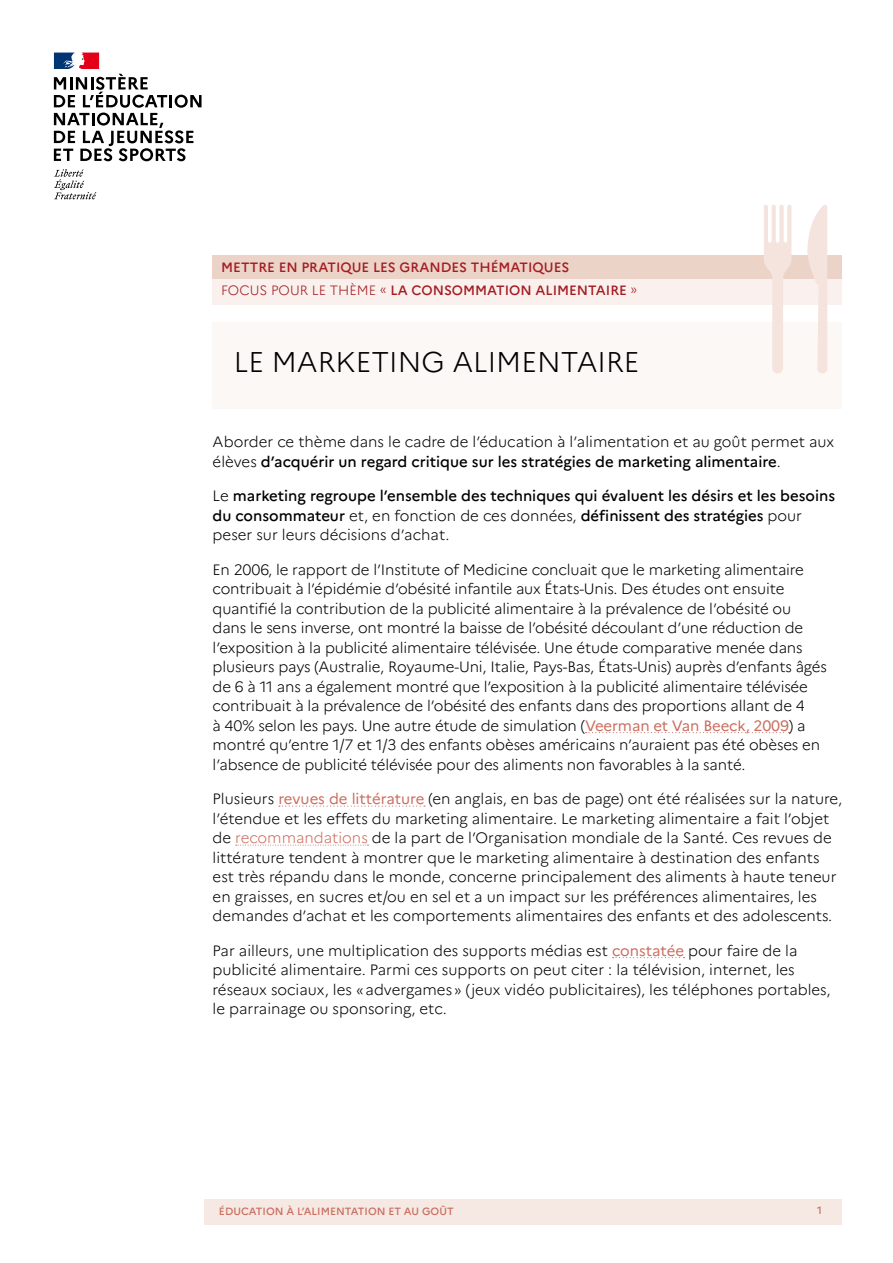
<style>
.page{position:relative;width:893px;height:1263px;background:#fff}
.page>*{position:absolute;margin:0;border:0;box-sizing:border-box;transform-origin:0 0}
.Titre_fiche{font:300 28.5px "Marianne";color:#000}
.t1{font:300 15px/19.5px "Marianne";letter-spacing:-.01em;color:#000}
.t2{font:500 15px/19.5px "Marianne";color:#000}
.t3{font:500 13.5px "Marianne";color:#a41d23}
.t4{font:500 10.5px "Marianne";color:#cb6e60}
.s1{font-weight:300}
.s2{font-weight:500}
.s3{font-weight:400;color:#cb6e60}
.s4{color:#cb6e60}
</style>
<div class="page">
<div style="left:204px;top:1199px;width:638px;height:26px;background:#f6e9e3"></div>
<svg style="left:54px;top:169px;width:42px;height:30px"></svg>
<svg style="left:54px;top:53px;width:148px;height:108px"></svg>
<div style="left:212px;top:255px;width:630px;height:50px;background:#faf1ee"></div>
<svg style="left:586px;top:732px;width:203px;height:1px"></svg>
<svg style="left:279px;top:805px;width:146px;height:2px"></svg>
<svg style="left:236px;top:845px;width:132px;height:1px"></svg>
<svg style="left:613px;top:957px;width:71px;height:1px"></svg>
<div style="left:213px;top:255px;width:629px;height:24px;background:#ecd3c7"></div>
<div style="left:213px;top:322px;width:629px;height:86px;background:#fcf8f6"></div>
<svg style="left:764px;top:205px;width:27px;height:168px"></svg>
<svg style="left:807px;top:205px;width:20px;height:168px"></svg>
<p class="t3" style="left:221px;top:259px;width:350px">METTRE EN PRATIQUE LES GRANDES THÉMATIQUES</p>
<p class="t3" style="left:221px;top:282px;width:418px"><span class="s1">FOCUS POUR LE THÈME «</span> LA CONSOMMATION ALIMENTAIRE <span class="s1">»</span></p>
<p class="Titre_fiche" style="left:234px;top:344px;width:407px">LE MARKETING ALIMENTAIRE</p>
<p class="t1" style="left:213px;top:432px;width:623px">Aborder ce thème dans le cadre de l’éducation à l’alimentation et au goût permet aux élèves <span class="s2">d’acquérir un regard critique sur les stratégies de marketing alimentaire</span>.</p>
<p class="t2" style="left:213px;top:486px;width:624px"><span class="s1">Le</span> marketing regroupe l’ensemble des techniques qui évaluent les désirs et les besoins du consommateur <span class="s1">et, en fonction de ces données,</span> définissent des stratégies <span class="s1">pour peser sur leurs décisions d’achat.</span></p>
<p class="t1" style="left:213px;top:559px;width:616px">En 2006, le rapport de l’Institute of Medicine concluait que le marketing alimentaire contribuait à l’épidémie d’obésité infantile aux États-Unis. Des études ont ensuite quantifié la contribution de la publicité alimentaire à la prévalence de l’obésité ou dans le sens inverse, ont montré la baisse de l’obésité découlant d’une réduction de l’exposition à la publicité alimentaire télévisée. Une étude comparative menée dans plusieurs pays (Australie, Royaume-Uni, Italie, Pays-Bas, États-Unis) auprès d’enfants âgés de 6 à 11 ans a également montré que l’exposition à la publicité alimentaire télévisée contribuait à la prévalence de l’obésité des enfants dans des proportions allant de 4<br>à 40% selon les pays. Une autre étude de simulation (<span class="s3">Veerman et Van Beeck, 2009</span>) a montré qu’entre 1/7 et 1/3 des enfants obèses américains n’auraient pas été obèses en l’absence de publicité télévisée pour des aliments non favorables à la santé.</p>
<p class="t1" style="left:213px;top:789px;width:631px">Plusieurs <span class="s3">revues de littérature</span> (en anglais, en bas de page) ont été réalisées sur la nature, l’étendue et les effets du marketing alimentaire. Le marketing alimentaire a fait l’objet de <span class="s4">recommandations</span> de la part de l’Organisation mondiale de la Santé. Ces revues de littérature tendent à montrer que le marketing alimentaire à destination des enfants est très répandu dans le monde, concerne principalement des aliments à haute teneur en graisses, en sucres et/ou en sel et a un impact sur les préférences alimentaires, les demandes d’achat et les comportements alimentaires des enfants et des adolescents.</p>
<p class="t1" style="left:213px;top:940px;width:619px">Par ailleurs, une multiplication des supports médias est <span class="s3">constatée</span> pour faire de la publicité alimentaire. Parmi ces supports on peut citer : la télévision, internet, les réseaux sociaux, les «advergames» (jeux vidéo publicitaires), les téléphones portables, le parrainage ou sponsoring, etc.</p>
<p class="t4" style="left:219px;top:1205px;width:236px">ÉDUCATION À L’ALIMENTATION ET AU GOÛT</p>
<p class="t4" style="left:817px;top:1204px;width:6px">1</p>
</div>
